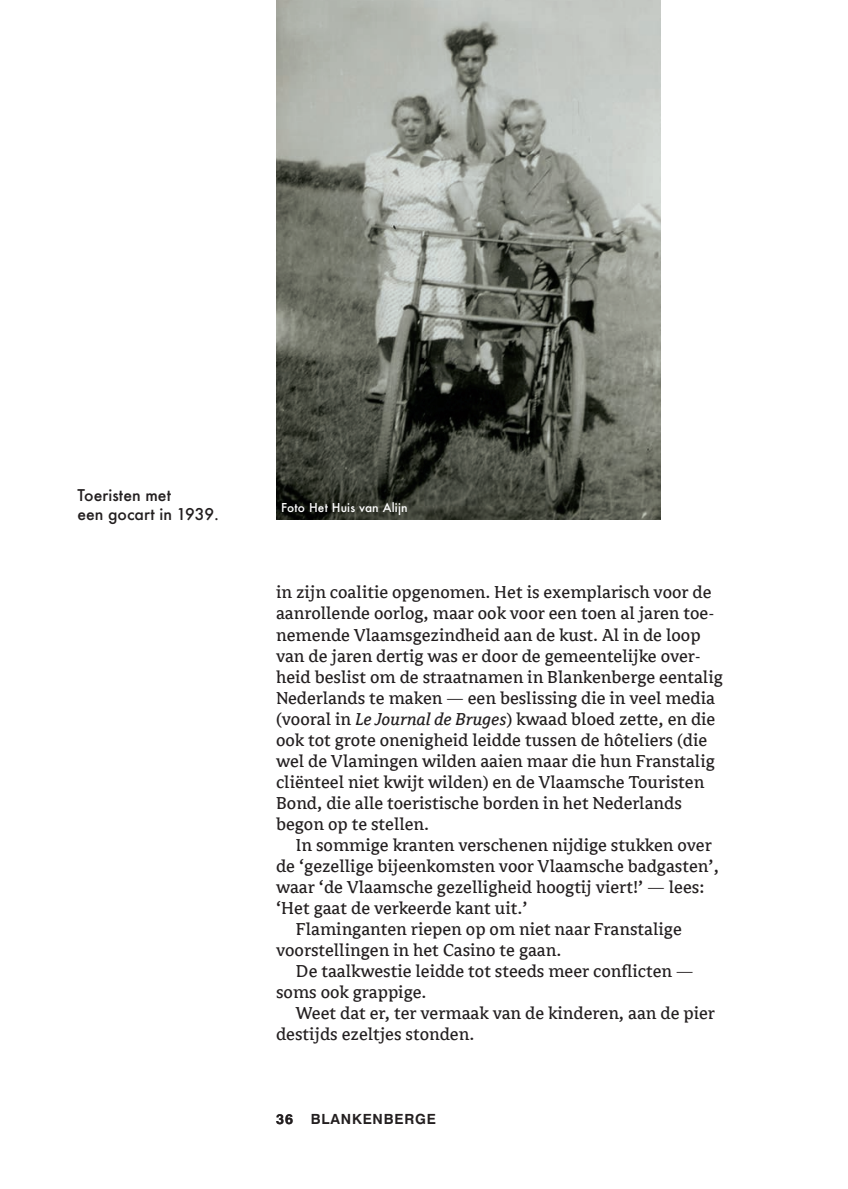
<style>
.page{position:relative;width:848px;height:1189px;background:#fff}
.page>*{position:absolute;margin:0;border:0;box-sizing:border-box;transform-origin:0 0}
.t1{font:19.07px/21px "Avance Offc";color:#231f20}
.t2{font:500 15.75px/18.6px "Futura";color:#231f20}
.t3{font:700 14px "Swiss 721 BT";letter-spacing:.055em;color:#231f20}
.t4{font:500 11.9px "Futura";letter-spacing:.01em;color:#fff}
.s1{font-style:italic}
</style>
<div class="page">
<img style="left:276px;top:0;width:384px;height:520px">
<p class="t2" style="left:77px;top:486px;width:143px">Toeristen met<br>een gocart in 1939.</p>
<p class="t4" style="left:281px;top:499px;width:128px">Foto Het Huis van Alijn</p>
<p class="t1" style="left:276px;top:582px;width:448px">in zijn coalitie opgenomen. Het is exemplarisch voor de aanrollende oorlog, maar ook voor een toen al jaren toe&shy;nemende Vlaamsgezindheid aan de kust. Al in de loop van de jaren dertig was er door de gemeentelijke over&shy;heid beslist om de straatnamen in Blankenberge eentalig Nederlands te maken — een beslissing die in veel media (vooral in <span class="s1">Le Journal de Bruges</span>) kwaad bloed zette, en die ook tot grote onenigheid leidde tussen de hôteliers (die wel de Vlamingen wilden aaien maar die hun Franstalig cliënteel niet kwijt wilden) en de Vlaamsche Touristen Bond, die alle toeristische borden in het Nederlands begon op te stellen.</p>
<p class="t1" style="left:296px;top:834px;width:417px">In sommige kranten verschenen nijdige stukken over</p>
<p class="t1" style="left:276px;top:855px;width:444px">de ‘gezellige bijeenkomsten voor Vlaamsche badgasten’,</p>
<p class="t1" style="left:276px;top:876px;width:429px">waar ‘de Vlaamsche gezelligheid hoogtij viert!’ — lees:</p>
<p class="t1" style="left:276px;top:897px;width:253px">‘Het gaat de verkeerde kant uit.’</p>
<p class="t1" style="left:296px;top:918px;width:387px">Flaminganten riepen op om niet naar Franstalige</p>
<p class="t1" style="left:276px;top:939px;width:286px">voorstellingen in het Casino te gaan.</p>
<p class="t1" style="left:296px;top:960px;width:399px">De taalkwestie leidde tot steeds meer conflicten —</p>
<p class="t1" style="left:276px;top:981px;width:152px">soms ook grappige.</p>
<p class="t1" style="left:296px;top:1002px;width:420px">Weet dat er, ter vermaak van de kinderen, aan de pier</p>
<p class="t1" style="left:276px;top:1023px;width:199px">destijds ezeltjes stonden.</p>
<p class="t3" style="left:276px;top:1110px;width:19px">36</p>
<p class="t3" style="left:310px;top:1110px;width:127px">BLANKENBERGE</p>
</div>
